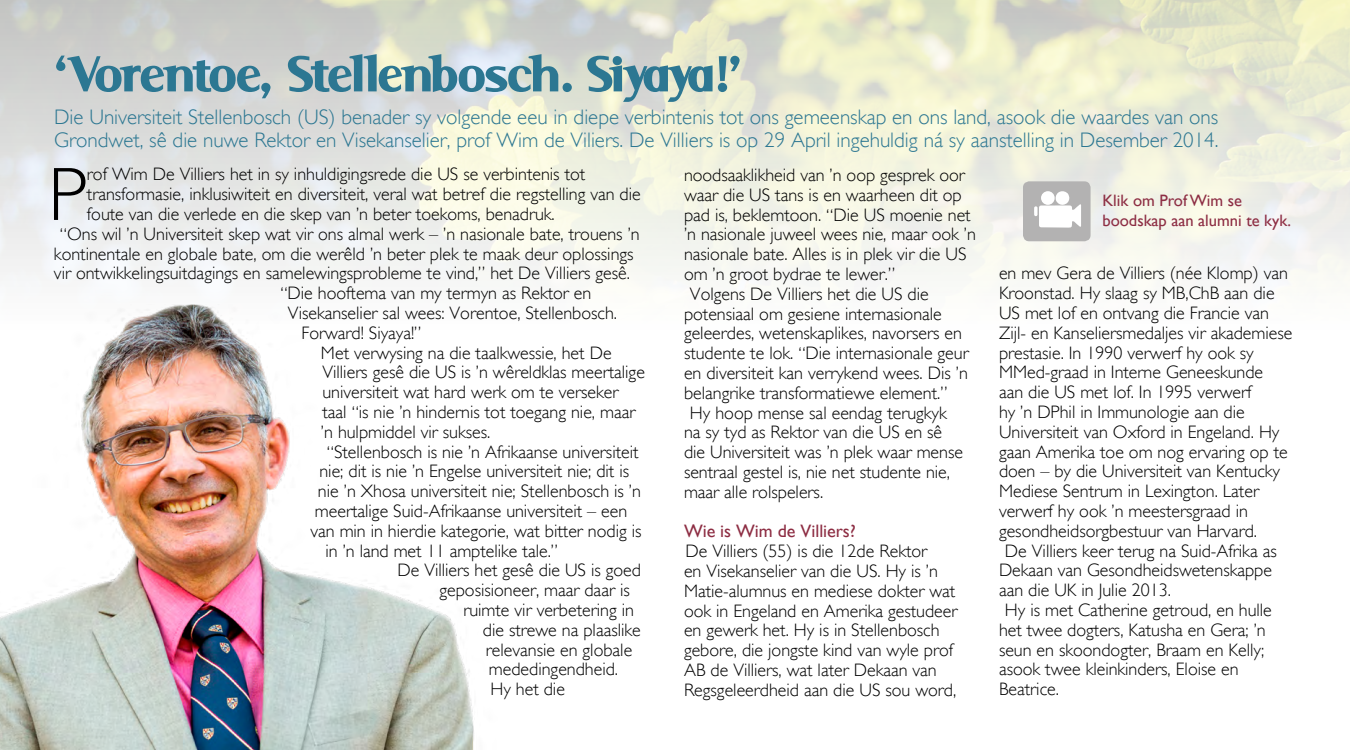
<style>
.page{position:relative;width:1350px;height:750px;background:#fff}
.page>*{position:absolute;margin:0;border:0;box-sizing:border-box;transform-origin:0 0}
.t1{font:300 76.2px "Gill Sans";color:#000}
.t2{font:900 55.2px "Serif";letter-spacing:.02em;color:#2c7792}
.t3{font:300 21px/23.1px "Gill Sans";color:#2c7792}
.t4{font:300 18px/19.8px "Gill Sans";color:#000}
.t5{font:18px "Gill Sans";color:#8d2d43}
.t6{font:16.5px/19.8px "Gill Sans";color:#8d2d43}
</style>
<div class="page">
<img style="left:0;top:304px;width:525px;height:446px">
<div style="left:1023px;top:181px;width:68px;height:60px;background:#b3b2b2;border-radius:6px"></div>
<svg style="left:1034px;top:191px;width:47px;height:37px"></svg>
<h2 class="t2" style="left:54px;top:43px;width:689px">‘Vorentoe, Stellenbosch. Siyaya!’</h2>
<p class="t3" style="left:54px;top:105px;width:1166px">Die Universiteit Stellenbosch (US) benader sy volgende eeu in diepe verbintenis tot ons gemeenskap en ons land, asook die waardes van ons<br>Grondwet, sê die nuwe Rektor en Visekanselier, prof Wim de Viliers. De Villiers is op 29 April ingehuldig ná sy aanstelling in Desember 2014.</p>
<p class="t4" style="left:684px;top:165px;width:282px">noodsaaklikheid van ’n oop gesprek oor</p>
<p class="t4" style="left:684px;top:185px;width:279px">waar die US tans is en waarheen dit op</p>
<p class="t4" style="left:684px;top:205px;width:288px">pad is, beklemtoon. “Die US moenie net</p>
<p class="t4" style="left:684px;top:224px;width:293px">’n nasionale juweel wees nie, maar ook ’n</p>
<p class="t4" style="left:684px;top:244px;width:284px">nasionale bate. Alles is in plek vir die US</p>
<p class="t4" style="left:684px;top:264px;width:213px">om ’n groot bydrae te lewer.”</p>
<p class="t4" style="left:690px;top:284px;width:240px">Volgens De Villiers het die US die</p>
<p class="t4" style="left:684px;top:304px;width:259px">potensiaal om gesiene internasionale</p>
<p class="t4" style="left:684px;top:323px;width:279px">geleerdes, wetenskaplikes, navorsers en</p>
<p class="t4" style="left:684px;top:343px;width:286px">studente te lok. “Die internasionale geur</p>
<p class="t4" style="left:684px;top:363px;width:285px">en diversiteit kan verrykend wees. Dis ’n</p>
<p class="t4" style="left:684px;top:383px;width:265px">belangrike transformatiewe element.”</p>
<p class="t4" style="left:690px;top:403px;width:258px">Hy hoop mense sal eendag terugkyk</p>
<p class="t4" style="left:684px;top:422px;width:260px">na sy tyd as Rektor van die US en sê</p>
<p class="t4" style="left:684px;top:442px;width:281px">die Universiteit was ’n plek waar mense</p>
<p class="t4" style="left:684px;top:462px;width:268px">sentraal gestel is, nie net studente nie,</p>
<p class="t4" style="left:684px;top:482px;width:141px">maar alle rolspelers.</p>
<p class="t5" style="left:684px;top:521px;width:173px">Wie is Wim de Villiers?</p>
<p class="t4" style="left:684px;top:541px;width:275px">De Villiers (55) is die 12de Rektor<br>en Visekanselier van die US. Hy is ’n Matie-alumnus en mediese dokter wat ook in Engeland en Amerika gestudeer en gewerk het. Hy is in Stellenbosch gebore, die jongste kind van wyle prof AB de Villiers, wat later Dekaan van Regsgeleerdheid aan die US sou word,</p>
<h1 class="t1" style="left:48px;top:150px;width:40px">P</h1>
<p class="t4" style="left:87px;top:164px;width:500px">rof Wim De Villiers het in sy inhuldigingsrede die US se verbintenis tot</p>
<p class="t4" style="left:87px;top:184px;width:555px">transformasie, inklusiwiteit en diversiteit, veral wat betref die regstelling van die</p>
<p class="t4" style="left:87px;top:204px;width:469px">foute van die verlede en die skep van ’n beter toekoms, benadruk.</p>
<p class="t4" style="left:60px;top:224px;width:581px">“Ons wil ’n Universiteit skep wat vir ons almal werk – ’n nasionale bate, trouens ’n</p>
<p class="t4" style="left:54px;top:244px;width:581px">kontinentale en globale bate, om die werêld ’n beter plek te maak deur oplossings</p>
<p class="t4" style="left:54px;top:263px;width:577px">vir ontwikkelingsuitdagings en samelewingsprobleme te vind,” het De Villiers gesê.</p>
<p class="t4" style="left:280px;top:283px;width:312px">“Die hooftema van my termyn as Rektor en</p>
<p class="t4" style="left:288px;top:303px;width:331px">Visekanselier sal wees: Vorentoe, Stellenbosch.</p>
<p class="t4" style="left:301px;top:323px;width:121px">Forward! Siyaya!”</p>
<p class="t4" style="left:321px;top:343px;width:292px">Met verwysing na die taalkwessie, het De</p>
<p class="t4" style="left:322px;top:362px;width:324px">Villiers gesê die US is ’n wêreldklas meertalige</p>
<p class="t4" style="left:322px;top:382px;width:297px">universiteit wat hard werk om te verseker</p>
<p class="t4" style="left:322px;top:402px;width:314px">taal “is nie ’n hindernis tot toegang nie, maar</p>
<p class="t4" style="left:321px;top:422px;width:171px">’n hulpmiddel vir sukses.</p>
<p class="t4" style="left:327px;top:442px;width:313px">“Stellenbosch is nie ’n Afrikaanse universiteit</p>
<p class="t4" style="left:319px;top:461px;width:311px">nie; dit is nie ’n Engelse universiteit nie; dit is</p>
<p class="t4" style="left:318px;top:481px;width:324px">nie ’n Xhosa universiteit nie; Stellenbosch is ’n</p>
<p class="t4" style="left:315px;top:501px;width:314px">meertalige Suid-Afrikaanse universiteit – een</p>
<p class="t4" style="left:310px;top:521px;width:333px">van min in hierdie kategorie, wat bitter nodig is</p>
<p class="t4" style="left:325px;top:541px;width:234px">in ’n land met 11 amptelike tale.”</p>
<p class="t4" style="left:397px;top:560px;width:245px">De Villiers het gesê die US is goed</p>
<p class="t4" style="left:439px;top:580px;width:192px">geposisioneer, maar daar is</p>
<p class="t4" style="left:463px;top:600px;width:172px">ruimte vir verbetering in</p>
<p class="t4" style="left:483px;top:620px;width:159px">die strewe na plaaslike</p>
<p class="t4" style="left:486px;top:640px;width:148px">relevansie en globale</p>
<p class="t4" style="left:489px;top:659px;width:131px">mededingendheid.</p>
<p class="t4" style="left:490px;top:679px;width:76px">Hy het die</p>
<p class="t6" style="left:1102px;top:191px;width:190px">Klik om Prof Wim se boodskap aan alumni te kyk.</p>
<p class="t4" style="left:999px;top:263px;width:290px">en mev Gera de Villiers (née Klomp) van</p>
<p class="t4" style="left:999px;top:283px;width:277px">Kroonstad. Hy slaag sy MB,ChB aan die</p>
<p class="t4" style="left:999px;top:303px;width:272px">US met lof en ontvang die Francie van</p>
<p class="t4" style="left:999px;top:323px;width:295px">Zijl- en Kanseliersmedaljes vir akademiese</p>
<p class="t4" style="left:999px;top:343px;width:256px">prestasie. In 1990 verwerf hy ook sy</p>
<p class="t4" style="left:999px;top:362px;width:266px">MMed-graad in Interne Geneeskunde</p>
<p class="t4" style="left:999px;top:382px;width:254px">aan die US met lof. In 1995 verwerf</p>
<p class="t4" style="left:999px;top:402px;width:247px">hy ’n DPhil in Immunologie aan die</p>
<p class="t4" style="left:999px;top:422px;width:282px">Universiteit van Oxford in Engeland. Hy</p>
<p class="t4" style="left:999px;top:442px;width:290px">gaan Amerika toe om nog ervaring op te</p>
<p class="t4" style="left:999px;top:461px;width:283px">doen – by die Universiteit van Kentucky</p>
<p class="t4" style="left:999px;top:481px;width:262px">Mediese Sentrum in Lexington. Later</p>
<p class="t4" style="left:999px;top:501px;width:250px">verwerf hy ook ’n meestersgraad in</p>
<p class="t4" style="left:999px;top:521px;width:260px">gesondheidsorgbestuur van Harvard.</p>
<p class="t4" style="left:1005px;top:541px;width:273px">De Villiers keer terug na Suid-Afrika as</p>
<p class="t4" style="left:999px;top:560px;width:275px">Dekaan van Gesondheidswetenskappe</p>
<p class="t4" style="left:999px;top:580px;width:173px">aan die UK in Julie 2013.</p>
<p class="t4" style="left:1005px;top:600px;width:268px">Hy is met Catherine getroud, en hulle</p>
<p class="t4" style="left:999px;top:620px;width:268px">het twee dogters, Katusha en Gera; ’n</p>
<p class="t4" style="left:999px;top:640px;width:267px">seun en skoondogter, Braam en Kelly;</p>
<p class="t4" style="left:999px;top:659px;width:241px">asook twee kleinkinders, Eloise en</p>
<p class="t4" style="left:999px;top:679px;width:61px">Beatrice.</p>
</div>
